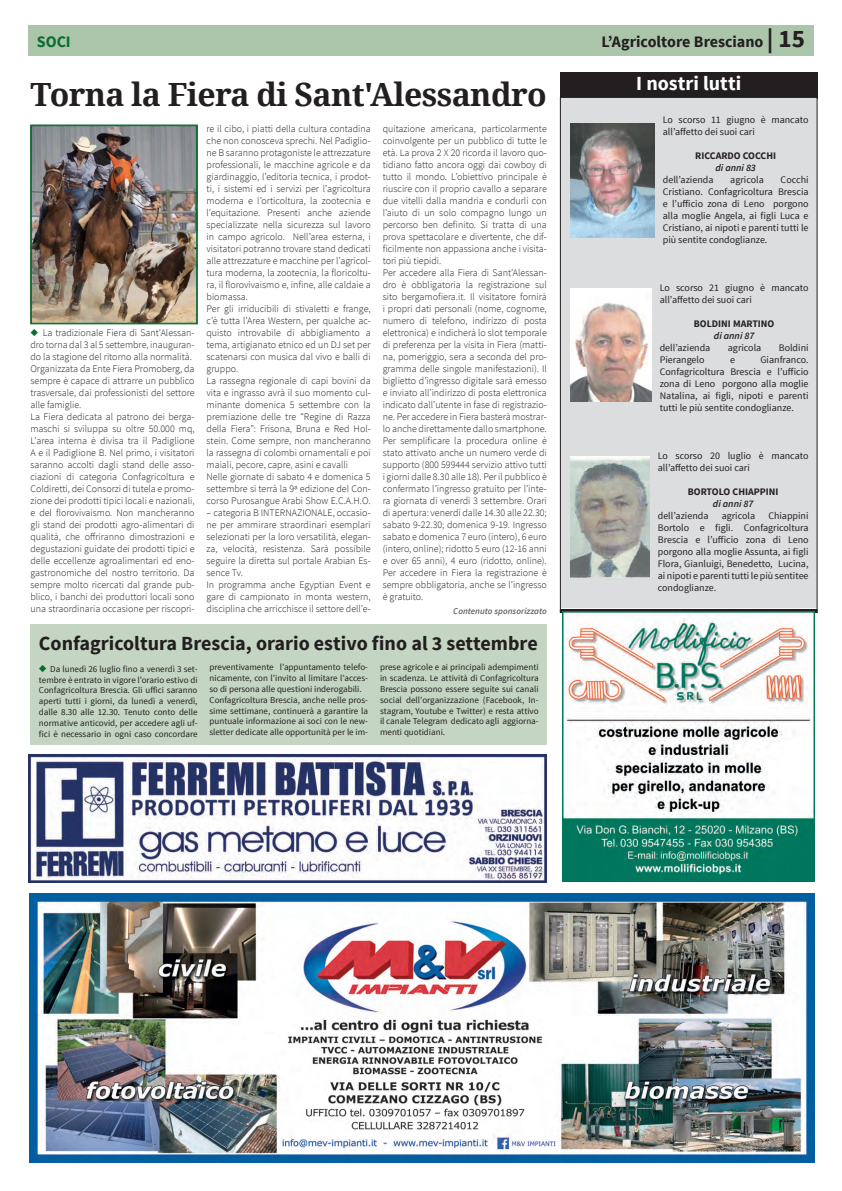
<style>
.page{position:relative;width:842px;height:1191px;background:#fff}
.page>*{position:absolute;margin:0;border:0;box-sizing:border-box;transform-origin:0 0}
.t1{font:700 32px "Noto Serif";letter-spacing:-.02em;color:#231f20}
.t2{font:700 20px "Source Sans Pro";color:#231f20}
.t3{font:700 20px "Source Sans Pro";color:#fff}
.t4{font:700 16px "Source Sans Pro";letter-spacing:-.005em;color:#231f20}
.t5{font:700 16px "Source Sans Pro";color:#086d2f}
.t6{font:300 10px/12px "Source Sans Pro";color:#231f20}
.t7{font:10px/12px "Source Sans Pro";color:#231f20}
.t8{font:700 10px "Source Sans Pro";color:#231f20}
.t9{font:italic 600 10px "Source Sans Pro";color:#231f20}
.t10{font:9px/10.8px "Source Sans Pro";color:#231f20;text-align:justify}
.t11{font:italic 600 9px "Source Sans Pro";color:#666}
.s1{font-size:25px}
.s2{color:#086d2f}
</style>
<div class="page">
<div style="left:560px;top:72px;width:258px;height:27px;background:#231f20"></div>
<div style="left:560px;top:97px;width:257px;height:511px;background:#dcdddf"></div>
<hr style="left:560px;top:609px;width:257px;height:4px;background:#231f20">
<div style="left:28px;top:26px;width:786px;height:30px;background:#abc5ab"></div>
<div style="left:30px;top:624px;width:517px;height:120px;background:#c4d6c3"></div>
<img style="left:571px;top:289px;width:80px;height:112px">
<img style="left:570px;top:456px;width:79px;height:121px">
<img style="left:570px;top:123px;width:84px;height:114px">
<img style="left:30px;top:124px;width:168px;height:200px">
<div style="left:31px;top:126px;width:166px;height:197px;border:1px solid #086d2f"></div>
<img style="left:28px;top:755px;width:519px;height:127px">
<img style="left:30px;top:893px;width:785px;height:269px">
<img style="left:563px;top:611px;width:252px;height:270px">
<h3 class="t5" style="left:37px;top:32px;width:35px">SOCI</h3>
<h3 class="t4" style="left:601px;top:32px;width:205px">L’Agricoltore Bresciano <span class="s1">| 15</span></h3>
<h1 class="t1" style="left:30px;top:72px;width:518px">Torna la Fiera di Sant'Alessandro</h1>
<p class="t6" style="left:30px;top:327px;width:166px"><span class="s2">◆</span> La tradizionale Fiera di Sant’Alessan&shy;dro torna dal 3 al 5 settembre, inauguran&shy;do la stagione del ritorno alla normalità.<br>Organizzata da Ente Fiera Promoberg, da sempre è capace di attrarre un pubblico trasversale, dai professionisti del settore alle famiglie.<br>La Fiera dedicata al patrono dei berga&shy;maschi si sviluppa su oltre 50.000 mq, L’area interna è divisa tra il Padiglione A e il Padiglione B. Nel primo, i visitatori saranno accolti dagli stand delle asso&shy;ciazioni di categoria Confagricoltura e Coldiretti, dei Consorzi di tutela e promo&shy;zione dei prodotti tipici locali e nazionali, e del florovivaismo. Non mancheranno gli stand dei prodotti agro-alimentari di qualità, che offriranno dimostrazioni e degustazioni guidate dei prodotti tipici e delle eccellenze agroalimentari ed eno&shy;gastronomiche del nostro territorio. Da sempre molto ricercati dal grande pub&shy;blico, i banchi dei produttori locali sono una straordinaria occasione per riscopri-</p>
<p class="t6" style="left:207px;top:123px;width:166px">re il cibo, i piatti della cultura contadina che non conosceva sprechi. Nel Padiglio&shy;ne B saranno protagoniste le attrezzature professionali, le macchine agricole e da giardinaggio, l’editoria tecnica, i prodot&shy;ti, i sistemi ed i servizi per l’agricoltura moderna e l’orticoltura, la zootecnia e l’equitazione. Presenti anche aziende specializzate nella sicurezza sul lavoro in campo agricolo. Nell’area esterna, i visitatori potranno trovare stand dedicati alle attrezzature e macchine per l’agricol&shy;tura moderna, la zootecnia, la floricoltu&shy;ra, il florovivaismo e, infine, alle caldaie a biomassa.<br>Per gli irriducibili di stivaletti e frange, c’è tutta l’Area Western, per qualche ac&shy;quisto introvabile di abbigliamento a tema, artigianato etnico ed un DJ set per scatenarsi con musica dal vivo e balli di gruppo.<br>La rassegna regionale di capi bovini da vita e ingrasso avrà il suo momento cul&shy;minante domenica 5 settembre con la premiazione delle tre “Regine di Razza della Fiera”: Frisona, Bruna e Red Hol&shy;stein. Come sempre, non mancheranno la rassegna di colombi ornamentali e poi maiali, pecore, capre, asini e cavalli Nelle giornate di sabato 4 e domenica 5 settembre si terrà la 9ª edizione del Con&shy;corso Purosangue Arabi Show E.C.A.H.O.</p>
<p class="t6" style="left:207px;top:507px;width:166px">– categoria B INTERNAZIONALE, occasio&shy;ne per ammirare straordinari esemplari selezionati per la loro versatilità, elegan&shy;za, velocità, resistenza. Sarà possibile seguire la diretta sul portale Arabian Es&shy;sence Tv.<br>In programma anche Egyptian Event e gare di campionato in monta western, disciplina che arricchisce il settore dell’e-</p>
<p class="t6" style="left:383px;top:123px;width:166px">quitazione americana, particolarmente coinvolgente per un pubblico di tutte le età. La prova 2 X 20 ricorda il lavoro quo&shy;tidiano fatto ancora oggi dai cowboy di tutto il mondo. L’obiettivo principale è riuscire con il proprio cavallo a separare due vitelli dalla mandria e condurli con l’aiuto di un solo compagno lungo un percorso ben definito. Si tratta di una prova spettacolare e divertente, che dif&shy;ficilmente non appassiona anche i visita&shy;tori più tiepidi.<br>Per accedere alla Fiera di Sant’Alessan&shy;dro è obbligatoria la registrazione sul sito bergamofiera.it. Il visitatore fornirà i propri dati personali (nome, cognome, numero di telefono, indirizzo di posta elettronica) e indicherà lo slot temporale di preferenza per la visita in Fiera (matti&shy;na, pomeriggio, sera a seconda del pro&shy;gramma delle singole manifestazioni). Il biglietto d’ingresso digitale sarà emesso e inviato all’indirizzo di posta elettronica indicato dall’utente in fase di registrazio&shy;ne. Per accedere in Fiera basterà mostrar&shy;lo anche direttamente dallo smartphone.<br>Per semplificare la procedura online è stato attivato anche un numero verde di supporto (800 599444 servizio attivo tutti i giorni dalle 8.30 alle 18). Per il pubblico è confermato l’ingresso gratuito per l’inte&shy;ra giornata di venerdì 3 settembre. Orari di apertura: venerdì dalle 14.30 alle 22.30; sabato 9-22.30; domenica 9-19. Ingresso sabato e domenica 7 euro (intero), 6 euro (intero, online); ridotto 5 euro (12-16 anni e over 65 anni), 4 euro (ridotto, online).<br>Per accedere in Fiera la registrazione è sempre obbligatoria, anche se l’ingresso è gratuito.</p>
<p class="t11" style="left:453px;top:605px;width:95px">Contenuto sponsorizzato</p>
<h2 class="t2" style="left:39px;top:630px;width:500px">Confagricoltura Brescia, orario estivo fino al 3 settembre</h2>
<p class="t10" style="left:39px;top:663px;width:160px"><span class="s2">◆</span> Da lunedì 26 luglio fino a venerdì 3 set&shy;tembre è entrato in vigore l’orario estivo di Confagricoltura Brescia. Gli uffici saranno aperti tutti i giorni, da lunedì a venerdì, dalle 8.30 alle 12.30. Tenuto conto delle normative anticovid, per accedere agli uf&shy;fici è necessario in ogni caso concordare</p>
<p class="t10" style="left:210px;top:662px;width:160px;text-align:left">preventivamente l’appuntamento telefo&shy;nicamente, con l’invito al limitare l’acces&shy;so di persona alle questioni inderogabili.<br>Confagricoltura Brescia, anche nelle pros&shy;sime settimane, continuerà a garantire la puntuale informazione ai soci con le new&shy;sletter dedicate alle opportunità per le im-</p>
<p class="t10" style="left:380px;top:662px;width:160px">prese agricole e ai principali adempimenti in scadenza. Le attività di Confagricoltura Brescia possono essere seguite sui canali social dell'organizzazione (Facebook, In&shy;stagram, Youtube e Twitter) e resta attivo il canale Telegram dedicato agli aggiorna&shy;menti quotidiani.</p>
<h2 class="t3" style="left:636px;top:71px;width:106px">I nostri lutti</h2>
<p class="t7" style="left:663px;top:113px;width:147px">Lo scorso 11 giugno è mancato all’affetto dei suoi cari</p>
<p class="t8" style="left:695px;top:149px;width:82px">RICCARDO COCCHI</p>
<p class="t9" style="left:715px;top:161px;width:42px">di anni 83</p>
<p class="t7" style="left:663px;top:173px;width:52px">dell’azienda</p>
<p class="t7" style="left:730px;top:173px;width:35px">agricola</p>
<p class="t7" style="left:663px;top:173px;width:147px;text-align:justify;text-indent:118px">Cocchi Cristiano. Confagricoltura Brescia e l’ufficio zona di Leno porgono alla moglie Angela, ai figli Luca e Cristiano, ai nipoti e parenti tutti le più sentite condoglianze.</p>
<p class="t7" style="left:660px;top:281px;width:150px">Lo scorso 21 giugno è mancato all’affetto dei suoi cari</p>
<p class="t8" style="left:694px;top:317px;width:82px">BOLDINI MARTINO</p>
<p class="t9" style="left:714px;top:329px;width:42px">di anni 87</p>
<p class="t7" style="left:660px;top:341px;width:52px">dell’azienda</p>
<p class="t7" style="left:728px;top:341px;width:35px">agricola</p>
<p class="t7" style="left:779px;top:341px;width:31px">Boldini</p>
<p class="t7" style="left:660px;top:353px;width:46px">Pierangelo</p>
<p class="t7" style="left:730px;top:353px;width:6px">e</p>
<p class="t7" style="left:660px;top:353px;width:150px;text-align:justify;text-indent:101px">Gianfranco.<br>Confagricoltura Brescia e l’ufficio zona di Leno porgono alla moglie Natalina, ai figli, nipoti e parenti tutti le più sentite condoglianze.</p>
<p class="t7" style="left:658px;top:449px;width:152px">Lo scorso 20 luglio è mancato all’affetto dei suoi cari</p>
<p class="t8" style="left:688px;top:485px;width:92px">BORTOLO CHIAPPINI</p>
<p class="t9" style="left:713px;top:497px;width:42px">di anni 87</p>
<p class="t7" style="left:658px;top:509px;width:52px">dell’azienda</p>
<p class="t7" style="left:722px;top:509px;width:35px">agricola</p>
<p class="t7" style="left:658px;top:509px;width:152px;text-align:justify;text-indent:111px">Chiappini Bortolo e figli. Confagricoltura Brescia e l’ufficio zona di Leno porgono alla moglie Assunta, ai figli Flora, Gianluigi, Benedetto, Lucina, ai nipoti e parenti tutti le più sentitee condoglianze.</p>
</div>
